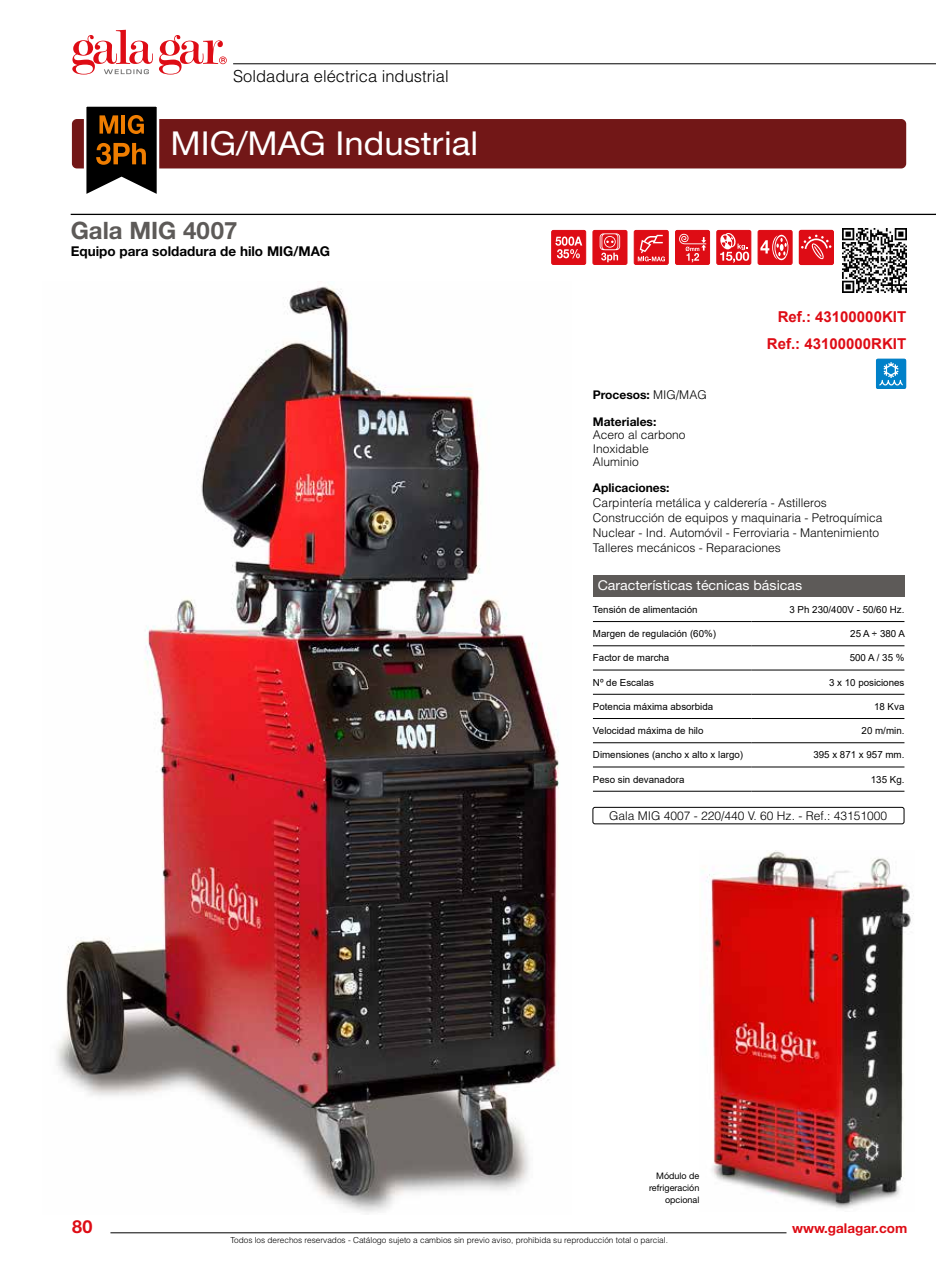
<style>
.page{position:relative;width:936px;height:1263px;background:#fff}
.page>*{position:absolute;margin:0;border:0;box-sizing:border-box;transform-origin:0 0}
.t1{font:33px "Helvetica Neue CE";color:#fff;scale:1.05 1}
.t2{font:700 24px "Helvetica Neue CE";color:#5d5a58}
.t3{font:700 18px "Helvetica Neue CE";color:#de0c15}
.t4{font:300 16.5px "Helvetica";color:#000}
.t5{font:700 15px/27px "Arial";color:#de0c15;text-align:right}
.t6{font:700 13.5px "Helvetica Neue CE";color:#000}
.t7{font:13.5px "Helvetica Neue CE";color:#fff;scale:1.05 1}
.t8{font:700 13.5px "Helvetica Neue CE";color:#de0c15}
.t9{font:300 12px/15px "Helvetica";color:#000}
.t10{font:700 12px "Helvetica Neue CE";color:#000}
.t11{font:9.75px "Arial";color:#000}
.t12{font:9px/12px "Helvetica Neue CE";color:#000;text-align:right}
.t13{font:300 8.25px "Helvetica";color:#000}
.s1{font-family:"Helvetica";font-weight:300}
</style>
<div class="page">
<hr style="left:233px;top:64px;width:702px;height:1px;background:#000">
<hr style="left:110px;top:1232px;width:676px;height:1px;background:#000">
<svg style="left:72px;top:30px;width:155px;height:45px"></svg>
<img style="left:56px;top:286px;width:503px;height:926px">
<img style="left:842px;top:229px;width:64px;height:63px">
<div style="left:592px;top:575px;width:312px;height:21px;background:#5d5a58"></div>
<hr style="left:593px;top:621px;width:158px;height:1px;background:#000">
<hr style="left:751px;top:621px;width:153px;height:1px;background:#000">
<hr style="left:593px;top:645px;width:158px;height:1px;background:#000">
<hr style="left:751px;top:645px;width:153px;height:1px;background:#000">
<hr style="left:593px;top:670px;width:158px;height:1px;background:#000">
<hr style="left:751px;top:670px;width:153px;height:1px;background:#000">
<hr style="left:593px;top:742px;width:158px;height:1px;background:#000">
<hr style="left:751px;top:742px;width:153px;height:1px;background:#000">
<hr style="left:593px;top:766px;width:158px;height:1px;background:#000">
<hr style="left:751px;top:766px;width:153px;height:1px;background:#000">
<hr style="left:593px;top:791px;width:158px;height:1px;background:#000">
<hr style="left:751px;top:791px;width:153px;height:1px;background:#000">
<hr style="left:593px;top:694px;width:158px;height:1px;background:#000">
<hr style="left:751px;top:694px;width:153px;height:1px;background:#000">
<hr style="left:593px;top:718px;width:158px;height:1px;background:#000">
<hr style="left:751px;top:718px;width:153px;height:1px;background:#000">
<div style="left:593px;top:230px;width:34px;height:34px;background:#de0c15;border-radius:2px"></div>
<div style="left:592px;top:230px;width:35px;height:35px;border:1px solid #de0c15;border-radius:2px"></div>
<svg style="left:599px;top:233px;width:21px;height:29px"></svg>
<div style="left:675px;top:230px;width:34px;height:34px;background:#de0c15;border-radius:2px"></div>
<div style="left:675px;top:230px;width:35px;height:35px;border:1px solid #de0c15;border-radius:2px"></div>
<svg style="left:676px;top:233px;width:30px;height:29px"></svg>
<div style="left:634px;top:230px;width:34px;height:34px;background:#de0c15;border-radius:2px"></div>
<div style="left:633px;top:230px;width:35px;height:35px;border:1px solid #de0c15;border-radius:2px"></div>
<svg style="left:637px;top:235px;width:28px;height:26px"></svg>
<div style="left:799px;top:230px;width:34px;height:34px;background:#de0c15;border-radius:2px"></div>
<div style="left:798px;top:230px;width:35px;height:35px;border:1px solid #de0c15;border-radius:2px"></div>
<svg style="left:801px;top:235px;width:30px;height:25px"></svg>
<div style="left:551px;top:230px;width:34px;height:34px;background:#de0c15;border-radius:2px"></div>
<div style="left:551px;top:230px;width:35px;height:35px;border:1px solid #de0c15;border-radius:2px"></div>
<svg style="left:555px;top:237px;width:27px;height:21px"></svg>
<div style="left:716px;top:230px;width:34px;height:34px;background:#de0c15;border-radius:2px"></div>
<div style="left:716px;top:230px;width:35px;height:35px;border:1px solid #de0c15;border-radius:2px"></div>
<svg style="left:720px;top:233px;width:29px;height:30px"></svg>
<div style="left:758px;top:230px;width:34px;height:34px;background:#de0c15;border-radius:2px"></div>
<div style="left:757px;top:230px;width:35px;height:35px;border:1px solid #de0c15;border-radius:2px"></div>
<svg style="left:760px;top:234px;width:28px;height:26px"></svg>
<div style="left:73px;top:120px;width:832px;height:48px;background:#721717;border-radius:4px"></div>
<div style="left:72px;top:119px;width:834px;height:49px;border:2px solid #721717;border-radius:4px"></div>
<hr style="left:71px;top:214px;width:864px;height:1px;background:#000">
<svg style="left:83px;top:106px;width:77px;height:88px"></svg>
<img style="left:701px;top:850px;width:213px;height:359px">
<div style="left:876px;top:359px;width:29px;height:29px;background:#0081c9"></div>
<div style="left:875px;top:359px;width:31px;height:30px;border:1px solid #0b7ec3"></div>
<div style="left:876px;top:359px;width:29px;height:30px;border:1px solid #0081c9"></div>
<svg style="left:879px;top:362px;width:23px;height:23px"></svg>
<div style="left:592px;top:807px;width:312px;height:17px;border:1px solid #000;border-radius:2px"></div>
<h3 class="t4" style="left:233px;top:66px;width:217px">Soldadura eléctrica industrial</h3>
<h1 class="t1" style="left:170px;top:123px;width:294px">MIG/MAG Industrial</h1>
<h2 class="t2" style="left:71px;top:215px;width:168px">Gala MIG 4007</h2>
<h3 class="t6" style="left:71px;top:243px;width:261px">Equipo para soldadura de hilo MIG/MAG</h3>
<h3 class="t5" style="left:766px;top:303px;width:141px">Ref.: 43100000KIT<br>Ref.: 43100000RKIT</h3>
<p class="t10" style="left:592px;top:387px;width:115px">Procesos: <span class="s1">MIG/MAG</span></p>
<p class="t10" style="left:592px;top:414px;width:65px">Materiales:</p>
<p class="t9" style="left:592px;top:428px;width:94px;line-height:13.5px">Acero al carbono<br>Inoxidable<br>Aluminio</p>
<p class="t10" style="left:593px;top:481px;width:78px">Aplicaciones:</p>
<p class="t9" style="left:593px;top:495px;width:291px">Carpintería metálica y calderería - Astilleros Construcción de equipos y maquinaria - Petroquímica Nuclear - Ind. Automóvil - Ferroviaria - Mantenimiento Talleres mecánicos - Reparaciones</p>
<h3 class="t7" style="left:597px;top:577px;width:196px">Características técnicas básicas</h3>
<p class="t11" style="left:593px;top:603px;width:106px">Tensión de alimentación</p>
<p class="t11" style="left:789px;top:603px;width:116px">3 Ph 230/400V - 50/60 Hz.</p>
<p class="t11" style="left:593px;top:627px;width:125px">Margen de regulación (60%)</p>
<p class="t11" style="left:850px;top:627px;width:56px">25 A ÷ 380 A</p>
<p class="t11" style="left:593px;top:651px;width:78px">Factor de marcha</p>
<p class="t11" style="left:849px;top:651px;width:56px">500 A / 35 %</p>
<p class="t11" style="left:593px;top:675px;width:62px">Nº de Escalas</p>
<p class="t11" style="left:829px;top:675px;width:77px">3 x 10 posiciones</p>
<p class="t11" style="left:593px;top:700px;width:122px">Potencia máxima absorbida</p>
<p class="t11" style="left:874px;top:700px;width:32px">18 Kva</p>
<p class="t11" style="left:593px;top:724px;width:112px">Velocidad máxima de hilo</p>
<p class="t11" style="left:861px;top:724px;width:44px">20 m/min.</p>
<p class="t11" style="left:593px;top:748px;width:152px">Dimensiones (ancho x alto x largo)</p>
<p class="t11" style="left:813px;top:748px;width:93px">395 x 871 x 957 mm.</p>
<p class="t11" style="left:593px;top:772px;width:93px">Peso sin devanadora</p>
<p class="t11" style="left:870px;top:772px;width:35px">135 Kg.</p>
<p class="t9" style="left:609px;top:808px;width:279px">Gala MIG 4007 - 220/440 V. 60 Hz. - Ref.: 43151000</p>
<p class="t12" style="left:649px;top:1170px;width:52px">Módulo de refrigeración opcional</p>
<h3 class="t3" style="left:72px;top:1215px;width:22px">80</h3>
<h3 class="t8" style="left:792px;top:1220px;width:117px">www.galagar.com</h3>
<p class="t13" style="left:230px;top:1235px;width:439px">Todos los derechos reservados - Catálogo sujeto a cambios sin previo aviso, prohibida su reproducción total o parcial.</p>
</div>
